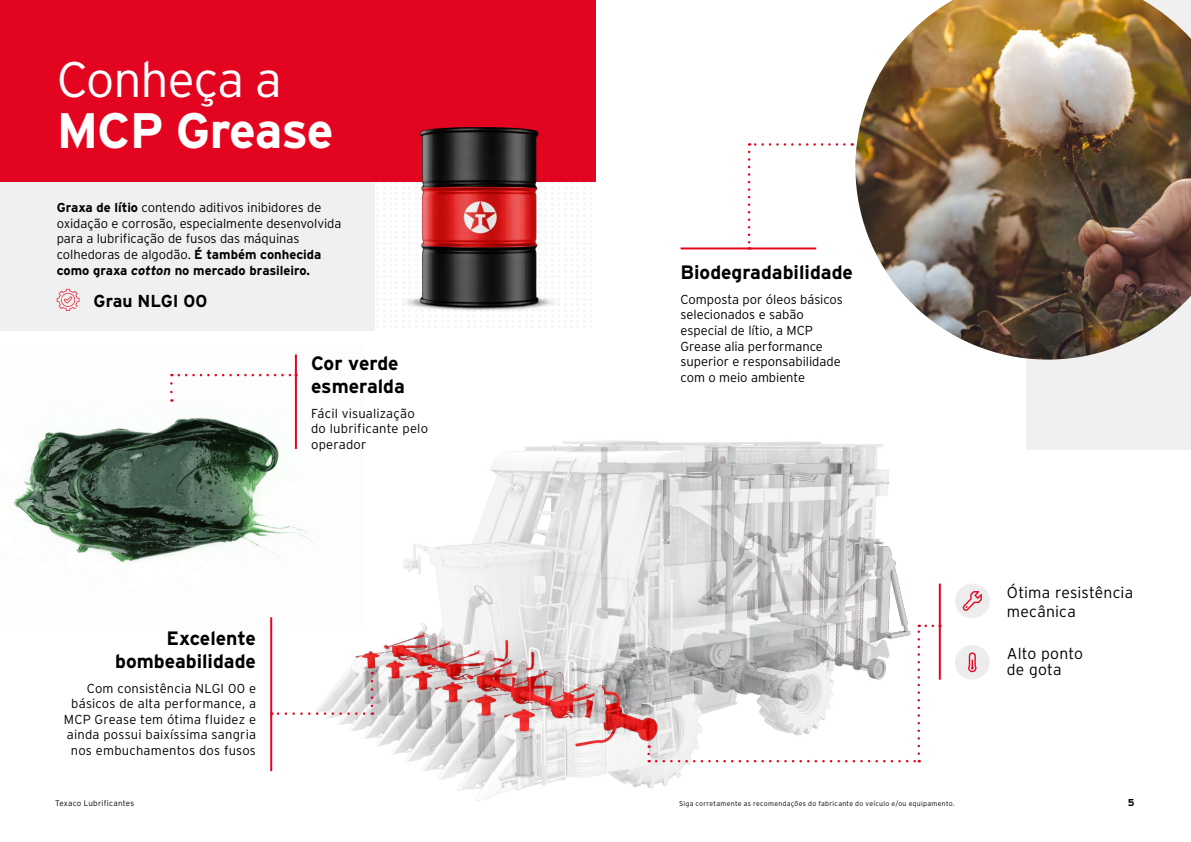
<style>
.page{position:relative;width:1191px;height:842px;background:#fff}
.page>*{position:absolute;margin:0;border:0;box-sizing:border-box;transform-origin:0 0}
.t1{font:700 49.8px "Interstate";letter-spacing:-.02em;color:#fff}
.t2{font:300 49.8px "Interstate";letter-spacing:-.02em;color:#fff}
.t3{font:700 19.4px/23.2px "Interstate";color:#000}
.t4{font:700 17.3px "Interstate";letter-spacing:-.005em;color:#000}
.t5{font:300 15.7px/18.9px "Interstate";letter-spacing:.01em;color:#000}
.t6{font:300 13px/15.6px "Interstate";color:#000}
.t7{font:700 10px "Interstate";color:#000}
.t8{font:300 8px "Interstate";letter-spacing:.03em;color:#000}
.t9{font:300 7px "Interstate";letter-spacing:.04em;color:#000}
.s1{font-weight:700}
.s2{font-weight:700;font-style:italic}
</style>
<div class="page">
<img style="left:12px;top:373px;width:172px;height:190px">
<div style="left:0;top:0;width:595px;height:182px;background:#e30520"></div>
<div style="left:0;top:182px;width:374px;height:149px;background:#f0f0f0"></div>
<div style="left:1026px;top:0;width:165px;height:449px;background:#f0f0f0"></div>
<img style="left:402px;top:128px;width:157px;height:184px">
<svg style="left:57px;top:289px;width:22px;height:22px"></svg>
<img style="left:184px;top:354px;width:857px;height:447px">
<hr style="left:270px;top:617px;width:2px;height:154px;background:#e30520">
<hr style="left:938px;top:584px;width:2px;height:96px;background:#e30520">
<hr style="left:295px;top:354px;width:2px;height:95px;background:#e30520">
<svg style="left:371px;top:681px;width:2px;height:34px"></svg>
<svg style="left:272px;top:712px;width:92px;height:3px"></svg>
<svg style="left:170px;top:374px;width:3px;height:18px"></svg>
<svg style="left:179px;top:374px;width:116px;height:2px"></svg>
<div style="left:955px;top:584px;width:34px;height:34px;background:#ededed;border-radius:50%"></div>
<svg style="left:962px;top:591px;width:19px;height:20px"></svg>
<div style="left:955px;top:645px;width:34px;height:35px;background:#ededed;border-radius:50%"></div>
<svg style="left:968px;top:652px;width:8px;height:20px"></svg>
<svg style="left:647px;top:754px;width:3px;height:8px"></svg>
<svg style="left:656px;top:760px;width:263px;height:2px"></svg>
<svg style="left:917px;top:624px;width:23px;height:130px"></svg>
<img style="left:855px;top:0;width:336px;height:360px">
<hr style="left:680px;top:247px;width:136px;height:2px;background:#e30520">
<svg style="left:749px;top:143px;width:95px;height:3px"></svg>
<svg style="left:748px;top:152px;width:2px;height:98px"></svg>
<h1 class="t2" style="left:57px;top:51px;width:227px">Conheça a</h1>
<h1 class="t1" style="left:57px;top:102px;width:278px">MCP Grease</h1>
<p class="t6" style="left:57px;top:200px;width:286px"><span class="s1">Graxa de lítio</span> contendo aditivos inibidores de oxidação e corrosão, especialmente desenvolvida para a lubrificação de fusos das máquinas colhedoras de algodão. <span class="s1">É também conhecida como graxa</span> <span class="s2">cotton</span> <span class="s1">no mercado brasileiro.</span></p>
<h3 class="t4" style="left:94px;top:291px;width:115px">Grau NLGI 00</h3>
<p class="t6" style="left:680px;top:291px;width:164px">Composta por óleos básicos selecionados e sabão especial de lítio, a MCP<br>Grease alia performance superior e responsabilidade com o meio ambiente</p>
<h2 class="t3" style="left:680px;top:261px;width:174px">Biodegradabilidade</h2>
<h2 class="t3" style="left:311px;top:351px;width:95px">Cor verde esmeralda</h2>
<p class="t6" style="left:311px;top:405px;width:118px">Fácil visualização do lubrificante pelo operador</p>
<h2 class="t3" style="left:115px;top:626px;width:142px;text-align:right">Excelente bombeabilidade</h2>
<p class="t6" style="left:64px;top:680px;width:194px;text-align:right">Com consistência NLGI 00 e básicos de alta performance, a<br>MCP Grease tem ótima fluidez e ainda possui baixíssima sangria nos embuchamentos dos fusos</p>
<p class="t5" style="left:1007px;top:583px;width:128px">Ótima resistência mecânica</p>
<p class="t5" style="left:1007px;top:646px;width:78px;line-height:15.7px">Alto ponto de gota</p>
<p class="t8" style="left:55px;top:799px;width:81px">Texaco Lubrificantes</p>
<p class="t9" style="left:679px;top:800px;width:277px">Siga corretamente as recomendações do fabricante do veículo e/ou equipamento.</p>
<p class="t7" style="left:1127px;top:797px;width:8px">5</p>
</div>
